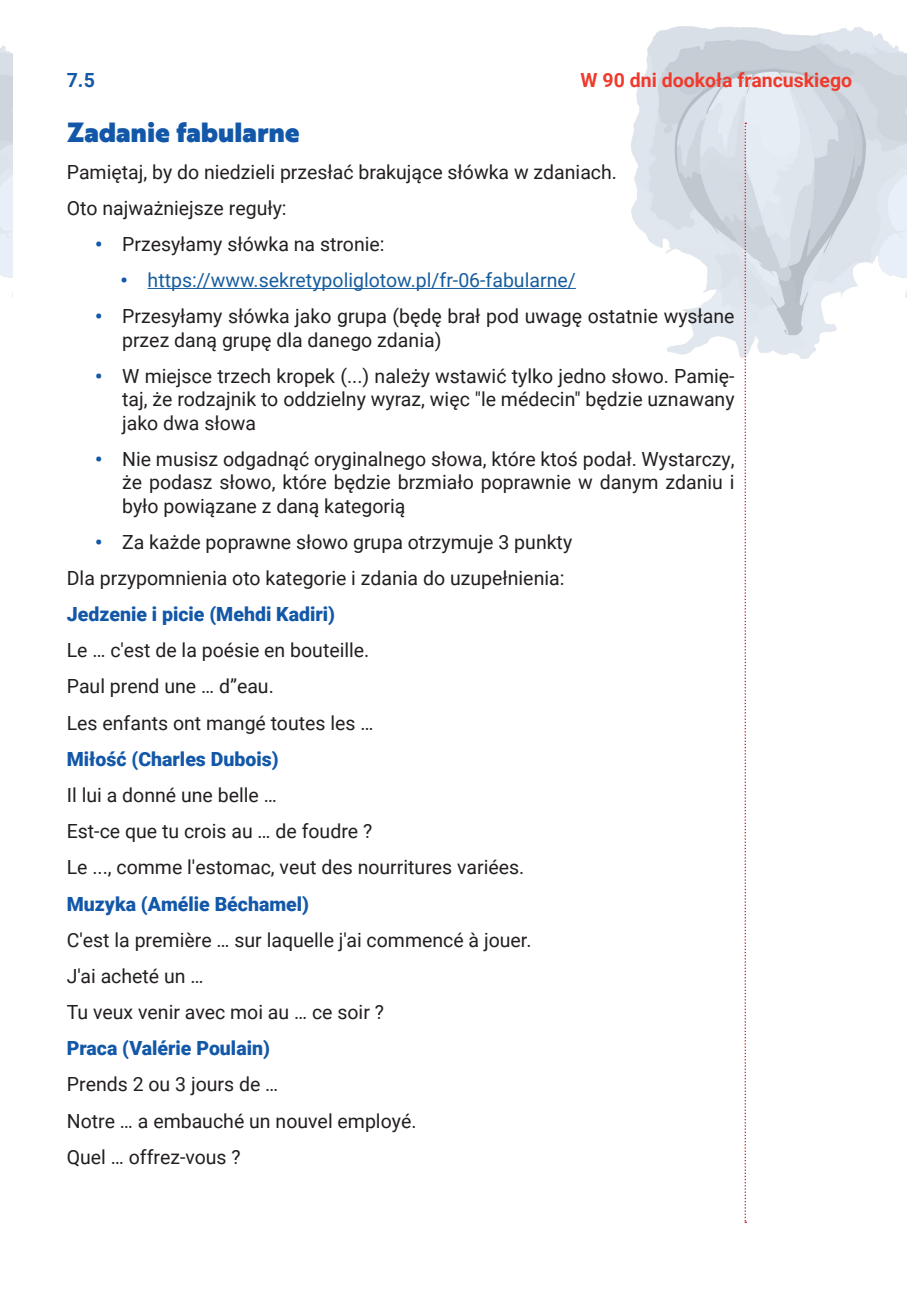
<style>
.page{position:relative;width:919px;height:1289px;background:#fff}
.page>*{position:absolute;margin:0;border:0;box-sizing:border-box;transform-origin:0 0}
.t1{font:27px "Brother 1816 Black";color:#1358a8}
.t2{font:19.5px/23.4px "Roboto";color:#231f20;text-align:justify}
.t3{font:900 19.5px "Roboto";color:#1358a8}
.t4{font:19.5px "Roboto";color:#175d9e}
.t5{font:700 19.5px "Roboto";color:#ef3b2d}
.t6{font:700 19.5px "Roboto";color:#1358a8}
.s1{font-weight:900;color:#1358a8}
</style>
<div class="page">
<img style="left:630px;top:26px;width:276px;height:333px">
<svg style="left:744px;top:123px;width:2px;height:1099px"></svg>
<hr style="left:148px;top:288px;width:427px;height:1px;background:#175d9e">
<p class="t6" style="left:67px;top:67px;width:30px">7.5</p>
<p class="t5" style="left:580px;top:67px;width:273px">W 90 dni dookoła francuskiego</p>
<h1 class="t1" style="left:67px;top:112px;width:234px">Zadanie fabularne</h1>
<p class="t2" style="left:67px;top:159px;width:551px">Pamiętaj, by do niedzieli przesłać brakujące słówka w zdaniach.</p>
<p class="t2" style="left:67px;top:195px;width:221px">Oto najważniejsze reguły:</p>
<p class="t2" style="left:95px;top:231px;width:291px"><span class="s1">•</span> Przesyłamy słówka na stronie:</p>
<p class="t4" style="left:121px;top:266px;width:456px"><span class="s1">•</span> https://www.sekretypoliglotow.pl/fr-06-fabularne/</p>
<p class="t2" style="left:122px;top:304px;width:614px;text-indent:-27px"><span class="s1">•</span> Przesyłamy słówka jako grupa (będę brał pod uwagę ostatnie wysłane przez daną grupę dla danego zdania)</p>
<p class="t2" style="left:122px;top:363px;width:614px;text-indent:-27px"><span class="s1">•</span> W miejsce trzech kropek (...) należy wstawić tylko jedno słowo. Pamię&shy;taj, że rodzajnik to oddzielny wyraz, więc "le médecin" będzie uznawany jako dwa słowa</p>
<p class="t2" style="left:122px;top:446px;width:614px;text-indent:-27px"><span class="s1">•</span> Nie musisz odgadnąć oryginalnego słowa, które ktoś podał. Wystarczy, że podasz słowo, które będzie brzmiało poprawnie w danym zdaniu i było powiązane z daną kategorią</p>
<p class="t2" style="left:95px;top:529px;width:478px"><span class="s1">•</span> Za każde poprawne słowo grupa otrzymuje 3 punkty</p>
<p class="t2" style="left:67px;top:565px;width:499px">Dla przypomnienia oto kategorie i zdania do uzupełnienia:</p>
<p class="t3" style="left:67px;top:600px;width:270px">Jedzenie i picie (Mehdi Kadiri)</p>
<p class="t2" style="left:67px;top:638px;width:304px">Le … c'est de la poésie en bouteille.</p>
<p class="t2" style="left:67px;top:674px;width:208px">Paul prend une … d”eau.</p>
<p class="t2" style="left:67px;top:710px;width:308px">Les enfants ont mangé toutes les …</p>
<p class="t3" style="left:67px;top:745px;width:213px">Miłość (Charles Dubois)</p>
<p class="t2" style="left:67px;top:782px;width:211px">Il lui a donné une belle …</p>
<p class="t2" style="left:67px;top:818px;width:307px">Est-ce que tu crois au … de foudre ?</p>
<p class="t2" style="left:67px;top:855px;width:459px">Le ..., comme l'estomac, veut des nourritures variées.</p>
<p class="t3" style="left:67px;top:889px;width:244px">Muzyka (Amélie Béchamel)</p>
<p class="t2" style="left:67px;top:927px;width:466px">C'est la première … sur laquelle j'ai commencé à jouer.</p>
<p class="t2" style="left:67px;top:963px;width:138px">J'ai acheté un …</p>
<p class="t2" style="left:67px;top:999px;width:319px">Tu veux venir avec moi au … ce soir ?</p>
<p class="t3" style="left:67px;top:1034px;width:205px">Praca (Valérie Poulain)</p>
<p class="t2" style="left:67px;top:1071px;width:213px">Prends 2 ou 3 jours de …</p>
<p class="t2" style="left:67px;top:1108px;width:351px">Notre … a embauché un nouvel employé.</p>
<p class="t2" style="left:67px;top:1144px;width:175px">Quel … offrez-vous ?</p>
</div>
